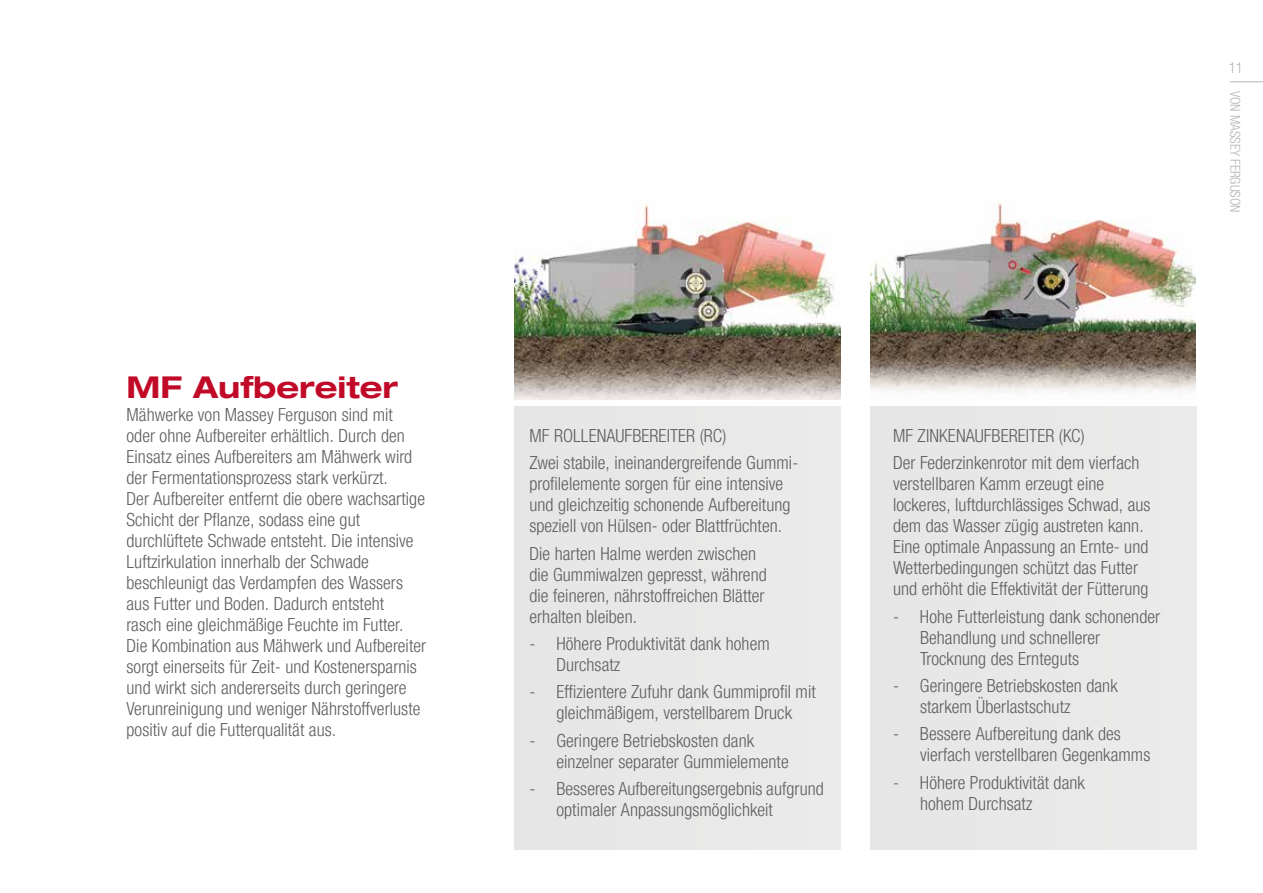
<style>
.page{position:relative;width:1263px;height:893px;background:#fff}
.page>*{position:absolute;margin:0;border:0;box-sizing:border-box;transform-origin:0 0}
.t1{font:700 expanded 30px "Helvetica Neue LTW1 G";color:#c10a27}
.t2{font:300 condensed 18px/21px "Helvetica Neue LTW1 G";letter-spacing:.005em;color:#5f5e5e}
.t3{font:300 condensed 15px "Helvetica Neue LTW1 G";color:#b6b5b5}
.t4{font:300 condensed 13.5px "Helvetica Neue LTW1 G";color:#b6b5b5}
</style>
<div class="page">
<div style="left:514px;top:407px;width:326px;height:442px;background:#e8e8e8"></div>
<div style="left:871px;top:407px;width:326px;height:442px;background:#e8e8e8"></div>
<hr style="left:1230px;top:81px;width:33px;height:1px;background:#b6b5b5">
<img style="left:514px;top:203px;width:326px;height:197px">
<img style="left:871px;top:203px;width:324px;height:190px">
<h1 class="t1" style="left:126px;top:368px;width:273px">MF Aufbereiter</h1>
<p class="t2" style="left:126px;top:404px;width:301px">Mähwerke von Massey Ferguson sind mit<br>oder ohne Aufbereiter erhältlich. Durch den Einsatz eines Aufbereiters am Mähwerk wird der Fermentationsprozess stark verkürzt.<br>Der Aufbereiter entfernt die obere wachsartige Schicht der Pflanze, sodass eine gut durchlüftete Schwade entsteht. Die intensive Luftzirkulation innerhalb der Schwade beschleunigt das Verdampfen des Wassers aus Futter und Boden. Dadurch entsteht<br>rasch eine gleichmäßige Feuchte im Futter.<br>Die Kombination aus Mähwerk und Aufbereiter sorgt einerseits für Zeit- und Kostenersparnis und wirkt sich andererseits durch geringere Verunreinigung und weniger Nährstoffverluste positiv auf die Futterqualität aus.</p>
<p class="t3" style="left:1229px;top:59px;width:16px">11</p>
<p class="t4" style="left:1243px;top:91px;width:124px;rotate:90deg">VON MASSEY FERGUSON</p>
<p class="t2" style="left:529px;top:422px;width:270px;line-height:27.5px">MF ROLLENAUFBEREITER (RC)<br>Zwei stabile, ineinandergreifende Gummi-</p>
<p class="t2" style="left:529px;top:473px;width:263px">profilelemente sorgen für eine intensive und gleichzeitig schonende Aufbereitung speziell von Hülsen- oder Blattfrüchten.</p>
<p class="t2" style="left:529px;top:543px;width:239px">Die harten Halme werden zwischen die Gummiwalzen gepresst, während die feineren, nährstoffreichen Blätter erhalten bleiben.</p>
<p class="t2" style="left:556px;top:633px;width:215px;text-indent:-27px">- Höhere Produktivität dank hohem<br>Durchsatz</p>
<p class="t2" style="left:529px;top:682px;width:288px;text-align:center">- Effizientere Zufuhr dank Gummiprofil mit gleichmäßigem, verstellbarem Druck</p>
<p class="t2" style="left:556px;top:730px;width:234px;text-indent:-27px">- Geringere Betriebskosten dank einzelner separater Gummielemente</p>
<p class="t2" style="left:556px;top:778px;width:269px;text-indent:-27px">- Besseres Aufbereitungsergebnis aufgrund optimaler Anpassungsmöglichkeit</p>
<p class="t2" style="left:893px;top:422px;width:248px;line-height:27.5px">MF ZINKENAUFBEREITER (KC)<br>Der Federzinkenrotor mit dem vierfach</p>
<p class="t2" style="left:893px;top:473px;width:259px">verstellbaren Kamm erzeugt eine lockeres, luftdurchlässiges Schwad, aus dem das Wasser zügig austreten kann.<br>Eine optimale Anpassung an Ernte- und Wetterbedingungen schützt das Futter und erhöht die Effektivität der Fütterung</p>
<p class="t2" style="left:920px;top:606px;width:242px;text-indent:-27px">- Hohe Futterleistung dank schonender<br>Behandlung und schnellerer<br>Trocknung des Ernteguts</p>
<p class="t2" style="left:920px;top:675px;width:199px;text-indent:-27px">- Geringere Betriebskosten dank starkem Überlastschutz</p>
<p class="t2" style="left:920px;top:724px;width:232px;text-indent:-27px">- Bessere Aufbereitung dank des vierfach verstellbaren Gegenkamms</p>
<p class="t2" style="left:920px;top:772px;width:166px;text-indent:-27px">- Höhere Produktivität dank hohem Durchsatz</p>
</div>
